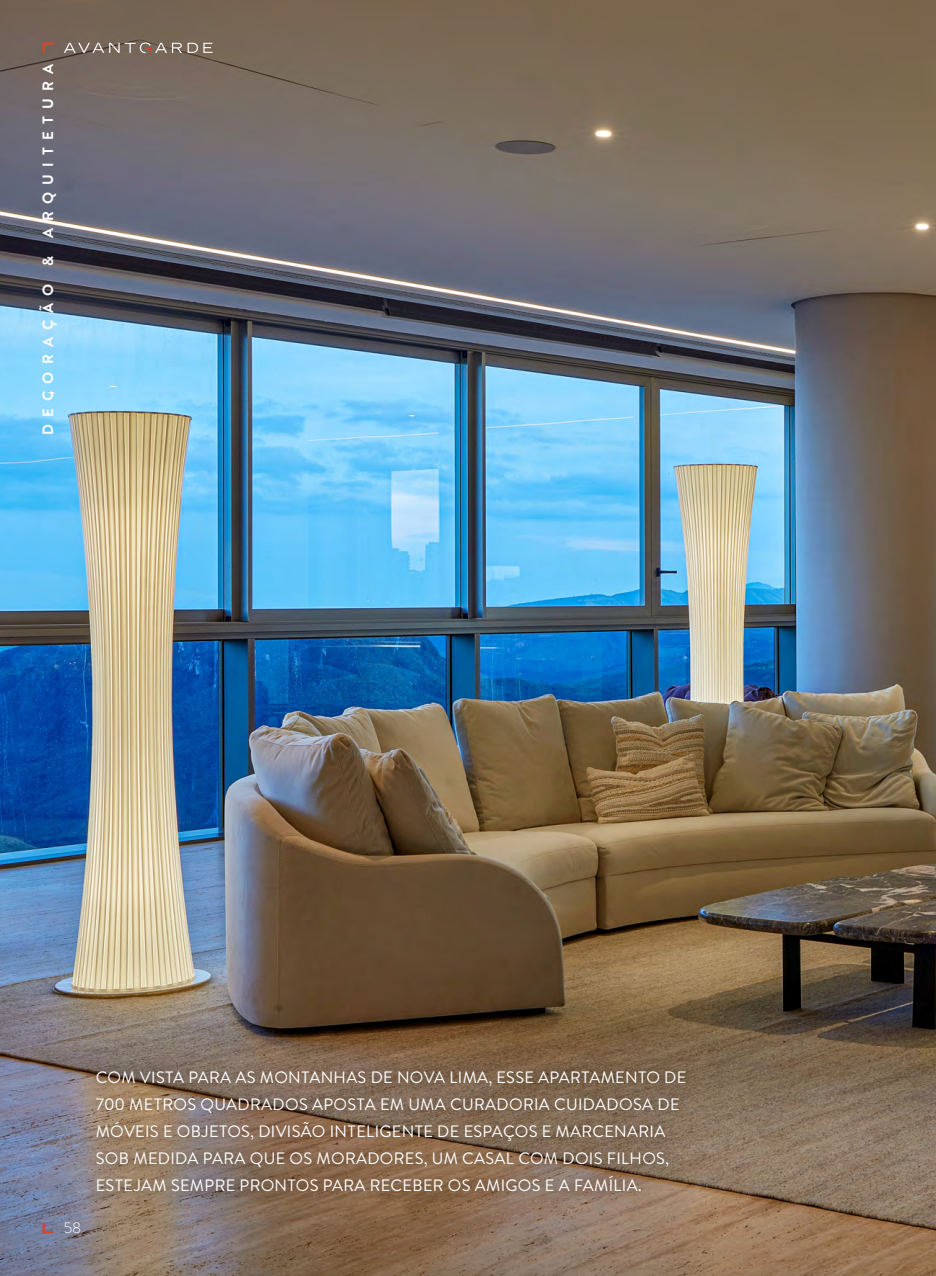
<style>
.page{position:relative;width:936px;height:1276px;background:#fff}
.page>*{position:absolute;margin:0;border:0;box-sizing:border-box;transform-origin:0 0}
.t1{font:16.5px/27px "Brandon Text";letter-spacing:.02em;color:#fff}
.t2{font:700 15px "Brandon Text";letter-spacing:.48em;color:#fff}
.t3{font:300 15px "Brandon Text";color:#fff}
</style>
<div class="page">
<img style="left:0;top:0;width:935px;height:1276px">
<svg style="left:188px;top:43px;width:24px;height:10px"></svg>
<svg style="left:64px;top:43px;width:118px;height:10px"></svg>
<svg style="left:43px;top:43px;width:11px;height:10px"></svg>
<svg style="left:43px;top:1222px;width:11px;height:11px"></svg>
<div style="left:82px;top:1055px;width:617px;height:151px;background:#000;opacity:.75"></div>
<p class="t2" style="left:37px;top:435px;width:372px;rotate:-90deg">DECORAÇÃO &amp; ARQUITETURA</p>
<p class="t3" style="left:64px;top:1218px;width:19px">58</p>
<p class="t1" style="left:96px;top:1063px;width:592px">COM VISTA PARA AS MONTANHAS DE NOVA LIMA, ESSE APARTAMENTO DE 700 METROS QUADRADOS APOSTA EM UMA CURADORIA CUIDADOSA DE MÓVEIS E OBJETOS, DIVISÃO INTELIGENTE DE ESPAÇOS E MARCENARIA SOB MEDIDA PARA QUE OS MORADORES, UM CASAL COM DOIS FILHOS, ESTEJAM SEMPRE PRONTOS PARA RECEBER OS AMIGOS E A FAMÍLIA.</p>
</div>
